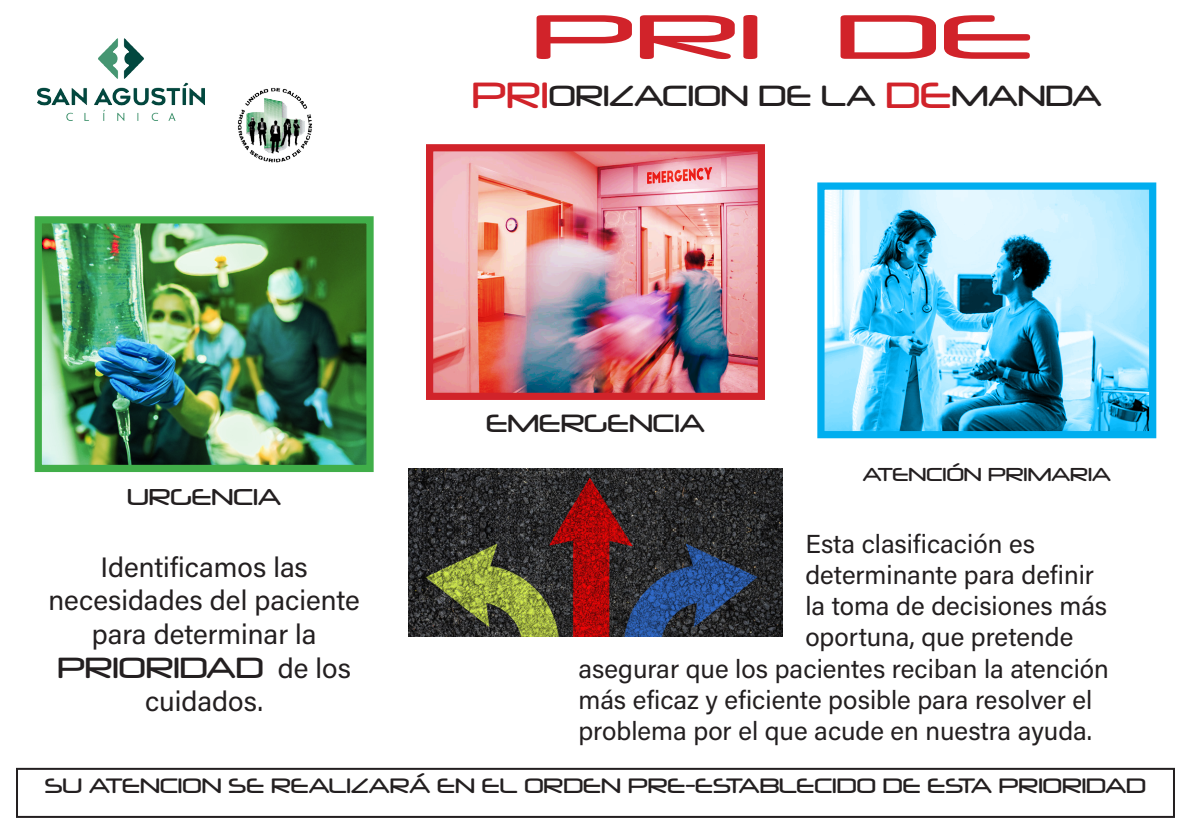
<style>
.page{position:relative;width:1191px;height:840px;background:#fff}
.page>*{position:absolute;margin:0;border:0;box-sizing:border-box;transform-origin:0 0}
.titulo{font:60px "Neuropol";color:#d1232a;scale:1.75 1}
.t1{font:28px/33.6px "Acumin Pro";color:#231f20;text-align:center}
.titulo-2{font:28px "Neuropol";color:#231f20}
.t2{font:26px "Acumin Pro";color:#231f20}
.t3{font:24px "Neuropol";color:#231f20}
.t4{font:22px "Neuropol";color:#231f20}
.t5{font:20px "Neuropol";color:#231f20}
.t6{font:18px "Neuropol";color:#231f20}
.s1{font-size:35px;color:#d1232a}
.s2{font-family:"Neuropol"}
</style>
<div class="page">
<img style="left:237px;top:87px;width:75px;height:76px">
<img style="left:38px;top:38px;width:166px;height:82px">
<img style="left:434px;top:152px;width:323px;height:240px">
<div style="left:426px;top:144px;width:339px;height:256px;border:7px solid #d1232a"></div>
<img style="left:43px;top:224px;width:323px;height:240px">
<div style="left:35px;top:216px;width:339px;height:256px;border:7px solid #40ae49"></div>
<img style="left:825px;top:190px;width:323px;height:240px">
<div style="left:817px;top:182px;width:339px;height:256px;border:7px solid #00aeef"></div>
<img style="left:408px;top:468px;width:374px;height:168px">
<div style="left:16px;top:767px;width:1159px;height:50px;border:2px solid #231f20"></div>
<p class="titulo" style="left:531px;top:-1px;width:288px">PRI DE</p>
<p class="titulo-2" style="left:472px;top:78px;width:631px"><span class="s1">PRI</span>ORIZACION DE LA <span class="s1">DE</span>MANDA</p>
<p class="t4" style="left:127px;top:482px;width:155px">URGENCIA</p>
<p class="t1" style="left:48px;top:548px;width:313px">Identificamos las necesidades del paciente para determinar la<br><span class="s2">PRIORIDAD</span> de los cuidados.</p>
<p class="t3" style="left:486px;top:408px;width:220px">EMERGENCIA</p>
<p class="t6" style="left:862px;top:462px;width:250px">ATENCIÓN PRIMARIA</p>
<p class="t2" style="left:805px;top:525px;width:231px">Esta clasificación es</p>
<p class="t2" style="left:805px;top:556px;width:290px">determinante para definir</p>
<p class="t2" style="left:805px;top:587px;width:303px">la toma de decisiones más</p>
<p class="t2" style="left:805px;top:619px;width:269px">oportuna, que pretende</p>
<p class="t2" style="left:578px;top:650px;width:532px">asegurar que los pacientes reciban la atención</p>
<p class="t2" style="left:578px;top:681px;width:515px">más eficaz y eficiente posible para resolver el</p>
<p class="t2" style="left:578px;top:712px;width:515px">problema por el que acude en nuestra ayuda.</p>
<p class="t5" style="left:45px;top:772px;width:1103px">SU ATENCION SE REALIZARÁ EN EL ORDEN PRE-ESTABLECIDO DE ESTA PRIORIDAD</p>
</div>
